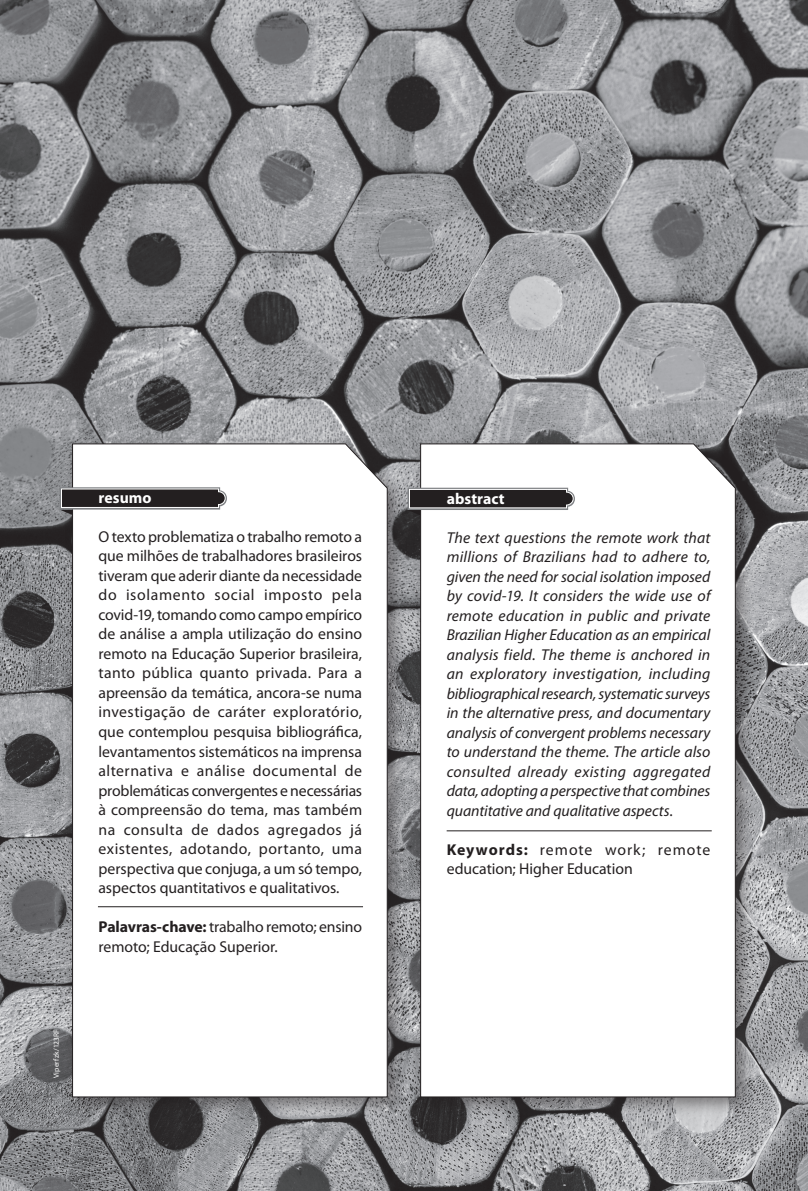
<style>
.page{position:relative;width:808px;height:1191px;background:#fff}
.page>*{position:absolute;margin:0;border:0;box-sizing:border-box;transform-origin:0 0}
.t1{font:15.75px/19.5px "Myriad Pro";letter-spacing:-.005em;color:#231f20}
.t2{font:italic 15.75px/19.5px "Myriad Pro";letter-spacing:-.01em;color:#231f20;text-align:justify}
.t3{font:700 15.75px "Myriad Pro";letter-spacing:.005em;color:#fff}
.t4{font:7.5px "Myriad Pro";letter-spacing:.02em;color:#fff}
.s1{font-weight:700}
.s2{font-style:normal}
</style>
<div class="page">
<img style="left:0;top:0;width:808px;height:1191px">
<div style="left:64px;top:435px;width:343px;height:682px;background:#231f20;opacity:.5"></div>
<svg style="left:72px;top:443px;width:316px;height:654px"></svg>
<div style="left:412px;top:435px;width:343px;height:682px;background:#231f20;opacity:.5"></div>
<svg style="left:420px;top:443px;width:316px;height:654px"></svg>
<svg style="left:60px;top:487px;width:167px;height:28px"></svg>
<svg style="left:408px;top:488px;width:167px;height:27px"></svg>
<hr style="left:98px;top:906px;width:265px;height:1px;background:#231f20">
<hr style="left:447px;top:830px;width:265px;height:1px;background:#231f20">
<p class="t4" style="left:52px;top:1078px;width:50px;rotate:-90deg">Viperfzk/123RF</p>
<p class="t3" style="left:98px;top:487px;width:55px">resumo</p>
<p class="t1" style="left:98px;top:526px;width:265px;text-align:justify">O texto problematiza o trabalho remoto a que milhões de trabalhadores brasileiros tiveram que aderir diante da necessidade do isolamento social imposto pela covid-19, tomando como campo empírico de análise a ampla utilização do ensino remoto na Educação Superior brasileira, tanto pública quanto privada. Para a apreensão da temática, ancora-se numa investigação de caráter exploratório, que contemplou pesquisa bibliográfica, levantamentos sistemáticos na imprensa alternativa e análise documental de problemáticas convergentes e necessárias à compreensão do tema, mas também na consulta de dados agregados já existentes, adotando, portanto, uma perspectiva que conjuga, a um só tempo, aspectos quantitativos e qualitativos.</p>
<p class="t1" style="left:98px;top:916px;width:265px"><span class="s1">Palavras-chave:</span> trabalho remoto; ensino remoto; Educação Superior.</p>
<p class="t3" style="left:447px;top:488px;width:59px">abstract</p>
<p class="t2" style="left:447px;top:527px;width:265px">The text questions the remote work that millions of Brazilians had to adhere to, given the need for social isolation imposed by covid-19. It considers the wide use of remote education in public and private Brazilian Higher Education as an empirical analysis field. The theme is anchored in an exploratory investigation, including bibliographical research, systematic surveys in the alternative press, and documentary analysis of convergent problems necessary to understand the theme. The article also consulted already existing aggregated data, adopting a perspective that combines quantitative and qualitative aspects<span class="s2">.</span></p>
<p class="t1" style="left:447px;top:839px;width:265px"><span class="s1">Keywords:</span> remote work; remote education; Higher Education</p>
</div>
